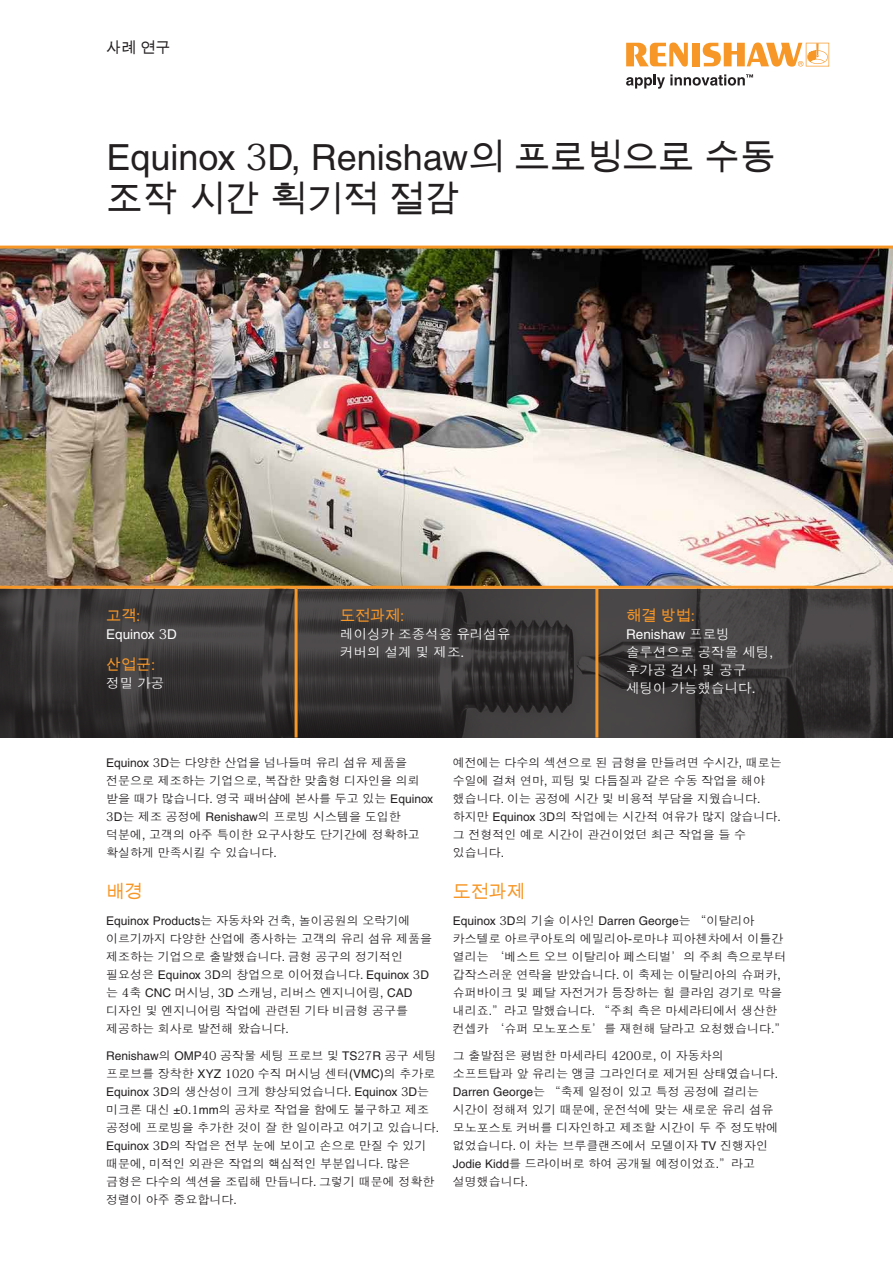
<style>
.page{position:relative;width:893px;height:1263px;background:#fff}
.page>*{position:absolute;margin:0;border:0;box-sizing:border-box;transform-origin:0 0}
.Case_study__Title_24{font:36px/42px "Helvetica";color:#231f20}
.Main_body_heading_te{font:18px "Arial Unicode MS";color:#f79727}
.Industry_box__Headin{font:15px "Arial Unicode MS";color:#f79727}
.Case_study__Front_pa{font:15px "Arial Unicode MS";color:#231f20}
.Industry_box__Main_t{font:13.5px/18px "Dotum Che";color:#fff}
.Main_body_text_8pt{font:13.5px/18px "Dotum Che";color:#fff}
.Industry_box__Main_t-2{font:13.5px "Helvetica";color:#fff}
.Main_body_text_8pt-2{font:12px/18px "Dotum Che";color:#231f20}
.s1{font-family:"Koz Min Pr 6 N"}
.s2{font-family:"Arial Unicode MS"}
.s3{font-family:"Helvetica"}
</style>
<div class="page">
<svg style="left:0;top:589px;width:893px;height:148px;background:#3b3738"></svg>
<hr style="left:295px;top:589px;width:3px;height:148px;background:#f79727">
<hr style="left:595px;top:589px;width:3px;height:148px;background:#f79727">
<svg style="left:626px;top:43px;width:62px;height:24px"></svg>
<div style="left:692px;top:43px;width:8px;height:23px;background:#f79727"></div>
<svg style="left:703px;top:43px;width:126px;height:24px"></svg>
<svg style="left:626px;top:74px;width:127px;height:15px"></svg>
<img style="left:0;top:246px;width:893px;height:343px">
<p class="Case_study__Front_pa" style="left:106px;top:37px;width:66px">사례 연구</p>
<p class="Case_study__Title_24" style="left:106px;top:136px;width:671px">Equinox <span class="s1">3</span>D, Renishaw<span class="s2">의 프로빙으로 수동 조작 시간 획기적 절감</span></p>
<p class="Industry_box__Headin" style="left:106px;top:605px;width:36px">고객<span class="s3">:</span></p>
<p class="Industry_box__Main_t-2" style="left:106px;top:626px;width:72px">Equinox <span class="s1">3</span>D</p>
<p class="Industry_box__Headin" style="left:106px;top:653px;width:51px">산업군<span class="s3">:</span></p>
<p class="Industry_box__Main_t" style="left:106px;top:674px;width:60px">정밀 가공</p>
<p class="Industry_box__Headin" style="left:340px;top:605px;width:66px">도전과제<span class="s3">:</span></p>
<p class="Main_body_text_8pt" style="left:340px;top:625px;width:172px">레이싱카 조종석용 유리섬유 커버의 설계 및 제조<span class="s3">.</span></p>
<p class="Industry_box__Headin" style="left:626px;top:605px;width:70px">해결 방법<span class="s3">:</span></p>
<p class="Industry_box__Main_t" style="left:626px;top:625px;width:149px"><span class="s3">Renishaw</span> 프로빙 솔루션으로 공작물 세팅<span class="s3">, </span>후가공 검사 및 공구 세팅이 가능했습니다<span class="s3">.</span></p>
<p class="Main_body_text_8pt-2" style="left:106px;top:754px;width:328px"><span class="s3">Equinox</span> <span class="s1">3</span><span class="s3">D</span>는 다양한 산업을 넘나들며 유리 섬유 제품을 전문으로 제조하는 기업으로<span class="s3">,</span> 복잡한 맞춤형 디자인을 의뢰 받을 때가 많습니다<span class="s3">.</span> 영국 패버샴에 본사를 두고 있는 <span class="s3">Equinox<br></span><span class="s1">3</span><span class="s3">D</span>는 제조 공정에 <span class="s3">Renishaw</span>의 프로빙 시스템을 도입한 덕분에<span class="s3">,</span> 고객의 아주 특이한 요구사항도 단기간에 정확하고 확실하게 만족시킬 수 있습니다<span class="s3">.</span></p>
<p class="Main_body_heading_te" style="left:106px;top:879px;width:37px">배경</p>
<p class="Main_body_text_8pt-2" style="left:106px;top:912px;width:327px"><span class="s3">Equinox Products</span>는 자동차와 건축<span class="s3">,</span> 놀이공원의 오락기에 이르기까지 다양한 산업에 종사하는 고객의 유리 섬유 제품을 제조하는 기업으로 출발했습니다<span class="s3">.</span> 금형 공구의 정기적인 필요성은 <span class="s3">Equinox</span> <span class="s1">3</span><span class="s3">D</span>의 창업으로 이어졌습니다<span class="s3">. Equinox</span> <span class="s1">3</span><span class="s3">D </span>는 <span class="s1">4</span>축 <span class="s3">CNC</span> 머시닝<span class="s3">,</span> <span class="s1">3</span><span class="s3">D</span> 스캐닝<span class="s3">,</span> 리버스 엔지니어링<span class="s3">, CAD </span>디자인 및 엔지니어링 작업에 관련된 기타 비금형 공구를 제공하는 회사로 발전해 왔습니다<span class="s3">.</span></p>
<p class="Main_body_text_8pt-2" style="left:106px;top:1046px;width:334px"><span class="s3">Renishaw</span>의 <span class="s3">OMP</span><span class="s1">40</span> 공작물 세팅 프로브 및 <span class="s3">TS</span><span class="s1">27</span><span class="s3">R</span> 공구 세팅 프로브를 장착한 <span class="s3">XYZ</span> <span class="s1">1020</span> 수직 머시닝 센터<span class="s3">(VMC)</span>의 추가로<br><span class="s3">Equinox</span> <span class="s1">3</span><span class="s3">D</span>의 생산성이 크게 향상되었습니다<span class="s3">. Equinox</span> <span class="s1">3</span><span class="s3">D</span>는 미크론 대신 <span class="s3">±</span><span class="s1">0</span><span class="s3">.</span><span class="s1">1</span><span class="s3">mm</span>의 공차로 작업을 함에도 불구하고 제조 공정에 프로빙을 추가한 것이 잘 한 일이라고 여기고 있습니다<span class="s3">.<br>Equinox</span> <span class="s1">3</span><span class="s3">D</span>의 작업은 전부 눈에 보이고 손으로 만질 수 있기 때문에<span class="s3">,</span> 미적인 외관은 작업의 핵심적인 부분입니다<span class="s3">.</span> 많은 금형은 다수의 섹션을 조립해 만듭니다<span class="s3">.</span> 그렇기 때문에 정확한 정렬이 아주 중요합니다<span class="s3">.</span></p>
<p class="Main_body_text_8pt-2" style="left:453px;top:754px;width:331px">예전에는 다수의 섹션으로 된 금형을 만들려면 수시간<span class="s3">,</span> 때로는 수일에 걸쳐 연마<span class="s3">,</span> 피팅 및 다듬질과 같은 수동 작업을 해야 했습니다<span class="s3">.</span> 이는 공정에 시간 및 비용적 부담을 지웠습니다<span class="s3">. </span>하지만 <span class="s3">Equinox</span> <span class="s1">3</span><span class="s3">D</span>의 작업에는 시간적 여유가 많지 않습니다<span class="s3">. </span>그 전형적인 예로 시간이 관건이었던 최근 작업을 들 수 있습니다<span class="s3">.</span></p>
<p class="Main_body_heading_te" style="left:453px;top:879px;width:73px">도전과제</p>
<p class="Main_body_text_8pt-2" style="left:453px;top:912px;width:335px"><span class="s3">Equinox</span> <span class="s1">3</span><span class="s3">D</span>의 기술 이사인 <span class="s3">Darren George</span>는 “이탈리아 카스텔로 아르쿠아토의 에밀리아<span class="s3">-</span>로마냐 피아첸차에서 이틀간 열리는 ‘베스트 오브 이탈리아 페스티벌’의 주최 측으로부터 갑작스러운 연락을 받았습니다<span class="s3">.</span> 이 축제는 이탈리아의 슈퍼카<span class="s3">, </span>슈퍼바이크 및 페달 자전거가 등장하는 힐 클라임 경기로 막을 내리죠<span class="s3">.</span>”라고 말했습니다<span class="s3">.</span> “주최 측은 마세라티에서 생산한 컨셉카 ‘슈퍼 모노포스토’를 재현해 달라고 요청했습니다<span class="s3">.</span>”</p>
<p class="Main_body_text_8pt-2" style="left:453px;top:1046px;width:327px">그 출발점은 평범한 마세라티 <span class="s1">4200</span>로<span class="s3">,</span> 이 자동차의 소프트탑과 앞 유리는 앵글 그라인더로 제거된 상태였습니다<span class="s3">.<br>Darren George</span>는 “축제 일정이 있고 특정 공정에 걸리는 시간이 정해져 있기 때문에<span class="s3">,</span> 운전석에 맞는 새로운 유리 섬유 모노포스토 커버를 디자인하고 제조할 시간이 두 주 정도밖에 없었습니다<span class="s3">.</span> 이 차는 브루클랜즈에서 모델이자 <span class="s3">TV</span> 진행자인<br><span class="s3">Jodie Kidd</span>를 드라이버로 하여 공개될 예정이었죠<span class="s3">.</span>”라고 설명했습니다<span class="s3">.</span></p>
</div>
